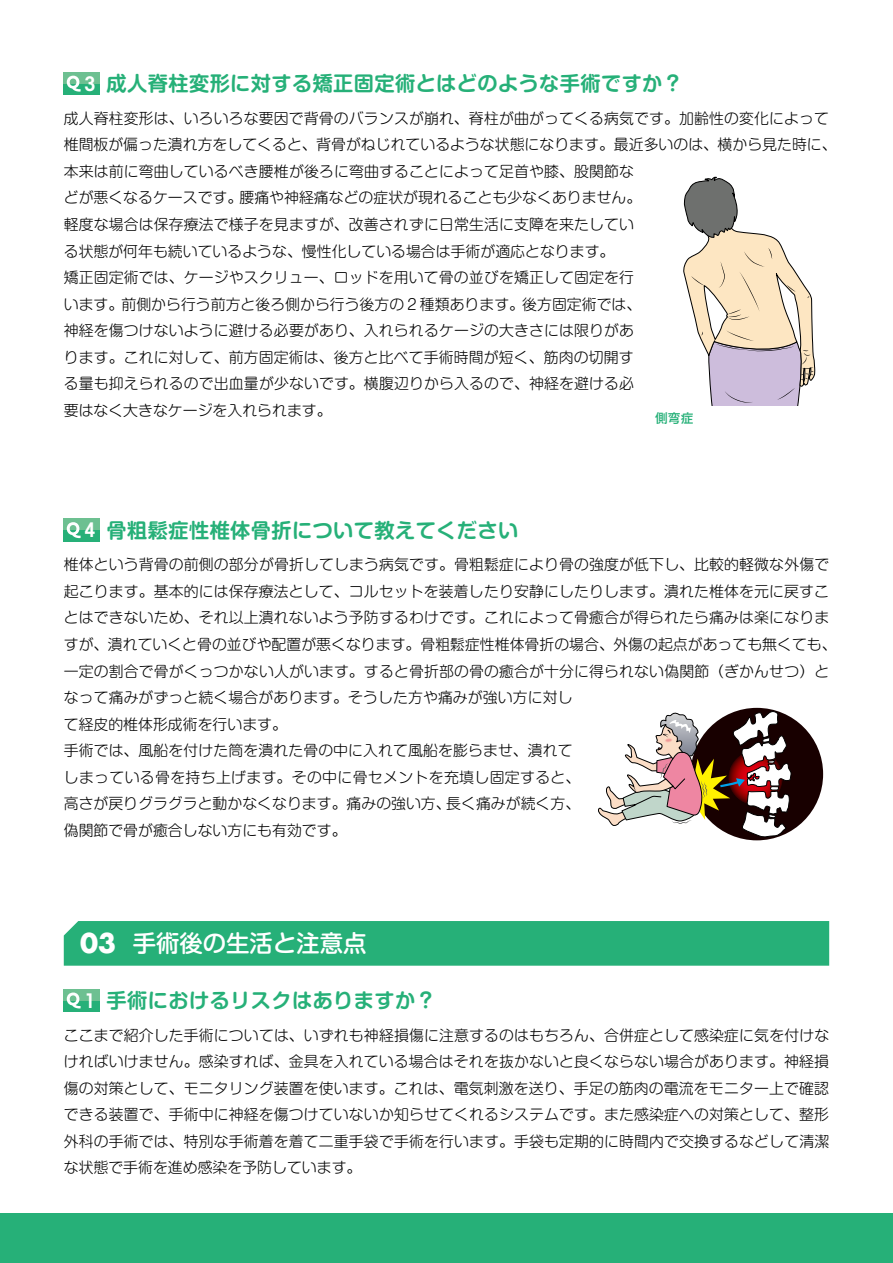
<style>
.page{position:relative;width:893px;height:1263px;background:#fff}
.page>*{position:absolute;margin:0;border:0;box-sizing:border-box;transform-origin:0 0}
.t1{font:500 23.4px "Shin M Go Pro";color:#fff}
.t2{font:700 20.25px "Shin M Go Pro De";letter-spacing:.02em;color:#26b078}
.t3{font:300 14.85px/26.5px "Shin M Go Pro";letter-spacing:.01em;color:#000}
.t4{font:500 12.75px "Gothic MB101 Pro";color:#26b078}
.s1{font-family:"Avant Garde";font-weight:600;font-stretch:condensed;color:#fff}
.s2{font-family:"Futura";font-weight:700;font-size:26.55px}
</style>
<div class="page">
<div style="left:0;top:1213px;width:893px;height:50px;background:#26b078"></div>
<div style="left:64px;top:72px;width:36px;height:23px;background:#26b078"></div>
<div style="left:64px;top:72px;width:36px;height:12px;background:#6dc091"></div>
<svg style="left:67px;top:76px;width:14px;height:16px"></svg>
<div style="left:64px;top:519px;width:36px;height:22px;background:#26b078"></div>
<div style="left:64px;top:519px;width:36px;height:11px;background:#6dc091"></div>
<svg style="left:67px;top:522px;width:14px;height:16px"></svg>
<svg style="left:683px;top:176px;width:132px;height:230px"></svg>
<div style="left:691px;top:708px;width:132px;height:132px;background:#180000;border-radius:66px"></div>
<svg style="left:598px;top:707px;width:194px;height:131px"></svg>
<div style="left:64px;top:989px;width:36px;height:23px;background:#26b078"></div>
<div style="left:64px;top:989px;width:36px;height:11px;background:#6dc091"></div>
<svg style="left:67px;top:992px;width:14px;height:16px"></svg>
<div style="left:64px;top:921px;width:765px;height:45px;background:#26b078"></div>
<h2 class="t2" style="left:85px;top:67px;width:600px"><span class="s1">3</span> 成人脊柱変形に対する矯正固定術とはどのような手術ですか？</h2>
<p class="t3" style="left:64px;top:103px;width:774px">成人脊柱変形は、いろいろな要因で背骨のバランスが崩れ、脊柱が曲がってくる病気です。加齢性の変化によって椎間板が偏った潰れ方をしてくると、背骨がねじれているような状態になります。最近多いのは、横から見た時に、本来は前に弯曲しているべき腰椎が後ろに弯曲することによって足首や膝、股関節な<br>どが悪くなるケースです。腰痛や神経痛などの症状が現れることも少なくありません。<br>軽度な場合は保存療法で様子を見ますが、改善されずに日常生活に支障を来たしてい<br>る状態が何年も続いているような、慢性化している場合は手術が適応となります。<br>矯正固定術では、ケージやスクリュー、ロッドを用いて骨の並びを矯正して固定を行<br>います。前側から行う前方と後ろ側から行う後方の 2 種類あります。後方固定術では、<br>神経を傷つけないように避ける必要があり、入れられるケージの大きさには限りがあ<br>ります。これに対して、前方固定術は、後方と比べて手術時間が短く、筋肉の切開す<br>る量も抑えられるので出血量が少ないです。横腹辺りから入るので、神経を避ける必<br>要はなく大きなケージを入れられます。</p>
<p class="t4" style="left:655px;top:408px;width:40px">側弯症</p>
<h2 class="t2" style="left:85px;top:514px;width:435px"><span class="s1">4</span> 骨粗鬆症性椎体骨折について教えてください</h2>
<p class="t3" style="left:64px;top:549px;width:774px">椎体という背骨の前側の部分が骨折してしまう病気です。骨粗鬆症により骨の強度が低下し、比較的軽微な外傷で起こります。基本的には保存療法として、コルセットを装着したり安静にしたりします。潰れた椎体を元に戻すことはできないため、それ以上潰れないよう予防するわけです。これによって骨癒合が得られたら痛みは楽になりますが、潰れていくと骨の並びや配置が悪くなります。骨粗鬆症性椎体骨折の場合、外傷の起点があっても無くても、一定の割合で骨がくっつかない人がいます。すると骨折部の骨の癒合が十分に得られない偽関節（ぎかんせつ）となって痛みがずっと続く場合があります。そうした方や痛みが強い方に対し<br>て経皮的椎体形成術を行います。<br>手術では、風船を付けた筒を潰れた骨の中に入れて風船を膨らませ、潰れて<br>しまっている骨を持ち上げます。その中に骨セメントを充填し固定すると、<br>高さが戻りグラグラと動かなくなります。痛みの強い方、長く痛みが続く方、<br>偽関節で骨が癒合しない方にも有効です。</p>
<h1 class="t1" style="left:80px;top:924px;width:288px"><span class="s2">03</span> 手術後の生活と注意点</h1>
<h2 class="t2" style="left:85px;top:984px;width:353px"><span class="s1">1</span> 手術におけるリスクはありますか？</h2>
<p class="t3" style="left:64px;top:1020px;width:767px;text-align:justify">ここまで紹介した手術については、いずれも神経損傷に注意するのはもちろん、合併症として感染症に気を付けなければいけません。感染すれば、金具を入れている場合はそれを抜かないと良くならない場合があります。神経損傷の対策として、モニタリング装置を使います。これは、電気刺激を送り、手足の筋肉の電流をモニター上で確認できる装置で、手術中に神経を傷つけていないか知らせてくれるシステムです。また感染症への対策として、整形外科の手術では、特別な手術着を着て二重手袋で手術を行います。手袋も定期的に時間内で交換するなどして清潔な状態で手術を進め感染を予防しています。</p>
</div>
